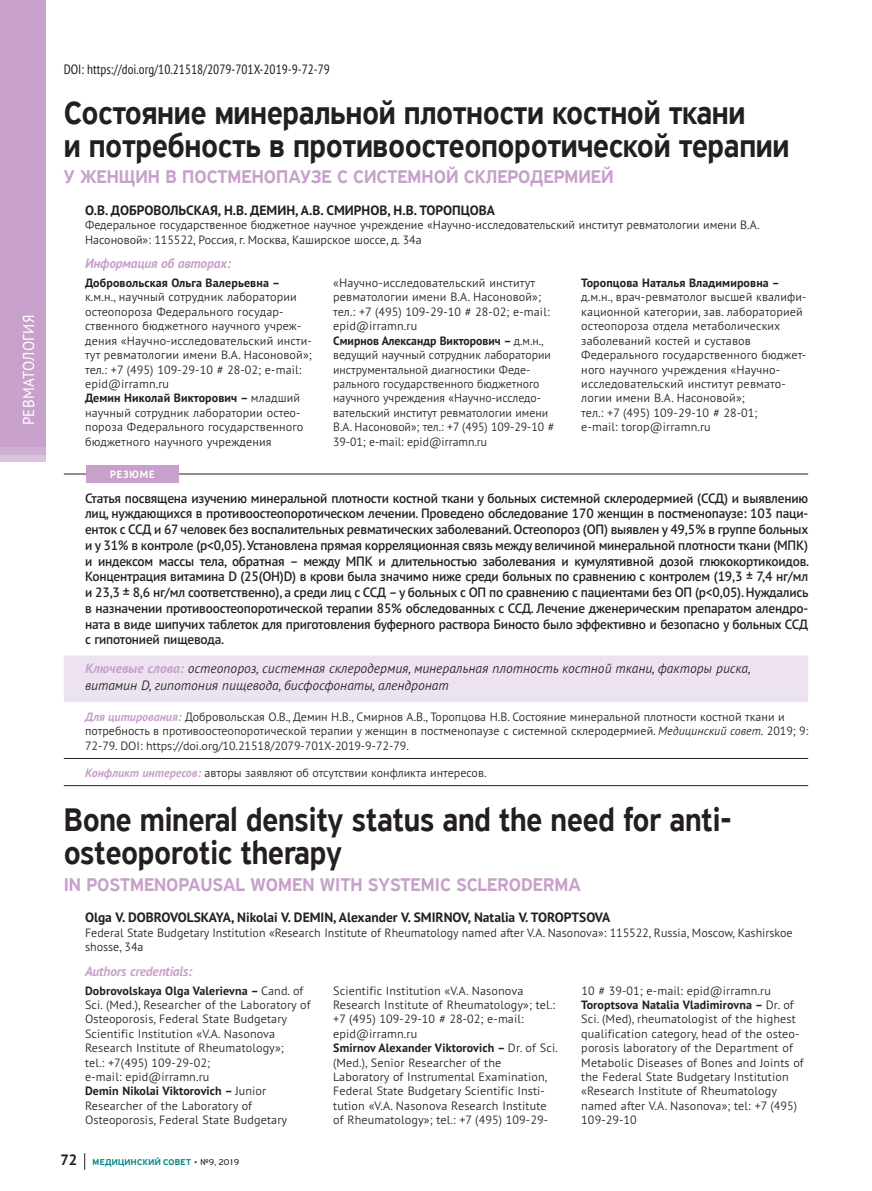
<style>
.page{position:relative;width:872px;height:1191px;background:#fff}
.page>*{position:absolute;margin:0;border:0;box-sizing:border-box;transform-origin:0 0}
.t1{font:500 34.5px/33px "PF Highway Sans Pro";letter-spacing:-.015em;color:#231f20;scale:.9 1}
.t2{font:500 19.5px "PF Highway Sans Pro";color:#c7a0cb;scale:.95 1}
.t3{font:15.75px "PT Sans Pro";letter-spacing:.02em;color:#fff;scale:.95 1}
.t4{font:600 13.5px/15.8px "PT Sans Pro";letter-spacing:-.015em;color:#231f20;text-align:justify}
.t5{font:italic 300 13.5px/16.2px "PT Sans Pro";color:#231f20}
.t6{font:700 13.5px "PT Sans Pro";color:#231f20}
.t7{font:condensed 13.5px "PT Sans Pro";color:#231f20}
.t8{font:italic 700 13.5px "PT Sans Pro";letter-spacing:-.01em;color:#c7a0cb}
.t9{font:300 12px/14.4px "PT Sans Pro";letter-spacing:.01em;color:#231f20}
.t10{font:700 12px "PT Sans Pro";letter-spacing:.01em;color:#231f20}
.t11{font:700 10.5px "PT Sans Pro";letter-spacing:.08em;color:#fff}
.t12{font:500 9px "PF Highway Sans Pro";letter-spacing:.03em;color:#00888a}
.s1{font-weight:700}
.s2{font-weight:700;color:#c7a0cb}
.s3{font-weight:700;font-style:italic;color:#c7a0cb}
.s4{font-style:italic}
.s5{font-family:"PT Sans Pro";font-weight:700;font-size:15px;color:#231f20}
.s6{font-weight:400;color:#231f20}
</style>
<div class="page">
<svg style="left:84px;top:1153px;width:1px;height:16px"></svg>
<div style="left:0;top:0;width:46px;height:446px;background:#c7a0cb"></div>
<div style="left:64px;top:655px;width:744px;height:47px;background:#ede3f0"></div>
<hr style="left:64px;top:758px;width:744px;height:1px;background:#231f20">
<hr style="left:64px;top:785px;width:744px;height:1px;background:#231f20">
<hr style="left:64px;top:474px;width:744px;height:1px;background:#231f20">
<div style="left:86px;top:465px;width:92px;height:17px;background:#c7a0cb"></div>
<h3 class="t3" style="left:19px;top:425px;width:118px;rotate:-90deg">РЕВМАТОЛОГИЯ</h3>
<p class="t7" style="left:64px;top:65px;width:268px">DOI: https://doi.org/10.21518/2079-701X-2019-9-72-79</p>
<h1 class="t1" style="left:64px;top:99px;width:808px">Состояние минеральной плотности костной ткани<br>и потребность в противоостеопоротической терапии</h1>
<h2 class="t2" style="left:64px;top:169px;width:580px">У ЖЕНЩИН В ПОСТМЕНОПАУЗЕ С СИСТЕМНОЙ СКЛЕРОДЕРМИЕЙ</h2>
<p class="t6" style="left:85px;top:205px;width:411px">О.В. ДОБРОВОЛЬСКАЯ, Н.В. ДЕМИН, А.В. СМИРНОВ, Н.В. ТОРОПЦОВА</p>
<p class="t9" style="left:85px;top:219px;width:676px">Федеральное государственное бюджетное научное учреждение «Научно-исследовательский институт ревматологии имени В.А.<br>Насоновой»: 115522, Россия, г. Москва, Каширское шоссе, д. 34а</p>
<p class="t8" style="left:85px;top:259px;width:147px">Информация об авторах:</p>
<p class="t10" style="left:85px;top:278px;width:196px">Добровольская Ольга Валерьевна –</p>
<p class="t9" style="left:85px;top:291px;width:228px">к.м.н., научный сотрудник лаборатории остеопороза Федерального государ&shy;ственного бюджетного научного учреж&shy;дения «Научно-исследовательский инсти&shy;тут ревматологии имени В.А. Насоновой»; тел.: +7 (495) 109-29-10 # 28-02; e-mail: epid@irramn.ru<br><span class="s1">Демин Николай Викторович –</span> младший научный сотрудник лаборатории остео&shy;пороза Федерального государственного бюджетного научного учреждения</p>
<p class="t9" style="left:333px;top:277px;width:222px">«Научно-исследовательский институт ревматологии имени В.А. Насоновой»; тел.: +7 (495) 109-29-10 # 28-02; e-mail: epid@irramn.ru<br><span class="s1">Смирнов Александр Викторович –</span> д.м.н., ведущий научный сотрудник лаборатории инструментальной диагностики Феде&shy;рального государственного бюджетного научного учреждения «Научно-исследо&shy;вательский институт ревматологии имени В.А. Насоновой»; тел.: +7 (495) 109-29-10 # 39-01; e-mail: epid@irramn.ru</p>
<p class="t10" style="left:581px;top:278px;width:200px">Торопцова Наталья Владимировна –</p>
<p class="t9" style="left:581px;top:291px;width:227px">д.м.н., врач-ревматолог высшей квалифи&shy;кационной категории, зав. лабораторией остеопороза отдела метаболических заболеваний костей и суставов Федерального государственного бюджет&shy;ного научного учреждения «Научно&shy;исследовательский институт ревмато&shy;логии имени В.А. Насоновой»;<br>тел.: +7 (495) 109-29-10 # 28-01;<br>e-mail: torop@irramn.ru</p>
<p class="t11" style="left:110px;top:470px;width:46px">РЕЗЮМЕ</p>
<p class="t4" style="left:85px;top:491px;width:725px">Статья посвящена изучению минеральной плотности костной ткани у больных системной склеродермией (ССД) и выявлению лиц, нуждающихся в противоостеопоротическом лечении. Проведено обследование 170 женщин в постменопаузе: 103 паци&shy;енток с ССД и 67 человек без воспалительных ревматических заболеваний. Остеопороз (ОП) выявлен у 49,5% в группе больных и у 31% в контроле (р&lt;0,05). Установлена прямая корреляционная связь между величиной минеральной плотности ткани (МПК) и индексом массы тела, обратная – между МПК и длительностью заболевания и кумулятивной дозой глюкокортикоидов.<br>Концентрация витамина D (25(OH)D) в крови была значимо ниже среди больных по сравнению с контролем (19,3 ± 7,4 нг/мл и 23,3 ± 8,6 нг/мл соответственно), а среди лиц с ССД – у больных с ОП по сравнению с пациентами без ОП (p&lt;0,05). Нуждались в назначении противоостеопоротической терапии 85% обследованных с ССД. Лечение дженерическим препаратом алендро&shy;ната в виде шипучих таблеток для приготовления буферного раствора Биносто было эффективно и безопасно у больных ССД с гипотонией пищевода.</p>
<p class="t5" style="left:85px;top:662px;width:667px"><span class="s2">Ключевые слова:</span> остеопороз, системная склеродермия, минеральная плотность костной ткани, факторы риска, витамин D, гипотония пищевода, бисфосфонаты, алендронат</p>
<p class="t9" style="left:85px;top:711px;width:724px"><span class="s3">Для цитирования:</span> Добровольская О.В., Демин Н.В., Смирнов А.В., Торопцова Н.В. Состояние минеральной плотности костной ткани и потребность в противоостеопоротической терапии у женщин в постменопаузе с системной склеродермией. <span class="s4">Медицинский совет.</span> 2019; 9:<br>72-79. DOI: https://doi.org/10.21518/2079-701X-2019-9-72-79.</p>
<p class="t9" style="left:85px;top:767px;width:403px"><span class="s3">Конфликт интересов:</span> авторы заявляют об отсутствии конфликта интересов.</p>
<h1 class="t1" style="left:64px;top:806px;width:744px">Bone mineral density status and the need for anti&shy;osteoporotic therapy</h1>
<h2 class="t2" style="left:64px;top:876px;width:546px">IN POSTMENOPAUSAL WOMEN WITH SYSTEMIC SCLERODERMA</h2>
<p class="t6" style="left:85px;top:912px;width:527px">Olga V. DOBROVOLSKAYA, Nikolai V. DEMIN, Alexander V. SMIRNOV, Natalia V. TOROPTSOVA</p>
<p class="t9" style="left:85px;top:926px;width:709px">Federal State Budgetary Institution «Research Institute of Rheumatology named after V.A. Nasonova»: 115522, Russia, Moscow, Kashirskoe shosse, 34а</p>
<p class="t8" style="left:85px;top:966px;width:109px">Authors credentials:</p>
<p class="t9" style="left:85px;top:984px;width:227px"><span class="s1">Dobrovolskaya Olga Valerievna –</span> Cand. of Sci. (Med.), Researcher of the Laboratory of Osteoporosis, Federal State Budgetary Scientific Institution «V.A. Nasonova Research Institute of Rheumatology»;<br>tel.: +7(495) 109-29-02;<br>e-mail: epid@irramn.ru<br><span class="s1">Demin Nikolai Viktorovich –</span> Junior Researcher of the Laboratory of Osteoporosis, Federal State Budgetary</p>
<p class="t9" style="left:333px;top:984px;width:226px">Scientific Institution «V.A. Nasonova Research Institute of Rheumatology»; tel.: +7 (495) 109-29-10 # 28-02; e-mail: epid@irramn.ru<br><span class="s1">Smirnov Alexander Viktorovich –</span> Dr. of Sci. (Med.), Senior Researcher of the Laboratory of Instrumental Examination, Federal State Budgetary Scientific Insti&shy;tution «V.A. Nasonova Research Institute of Rheumatology»; tel.: +7 (495) 109-29-</p>
<p class="t9" style="left:581px;top:984px;width:224px">10 # 39-01; e-mail: epid@irramn.ru <span class="s1">Toroptsova Natalia Vladimirovna –</span> Dr. of Sci. (Med), rheumatologist of the highest qualification category, head of the osteo&shy;porosis laboratory of the Department of Metabolic Diseases of Bones and Joints of the Federal State Budgetary Institution «Research Institute of Rheumatology named after V.A. Nasonova»; tel: +7 (495)<br>109-29-10</p>
<p class="t12" style="left:61px;top:1157px;width:180px"><span class="s5">72</span> МЕДИЦИНСКИЙ СОВЕТ <span class="s6">• №9, 2019</span></p>
</div>
